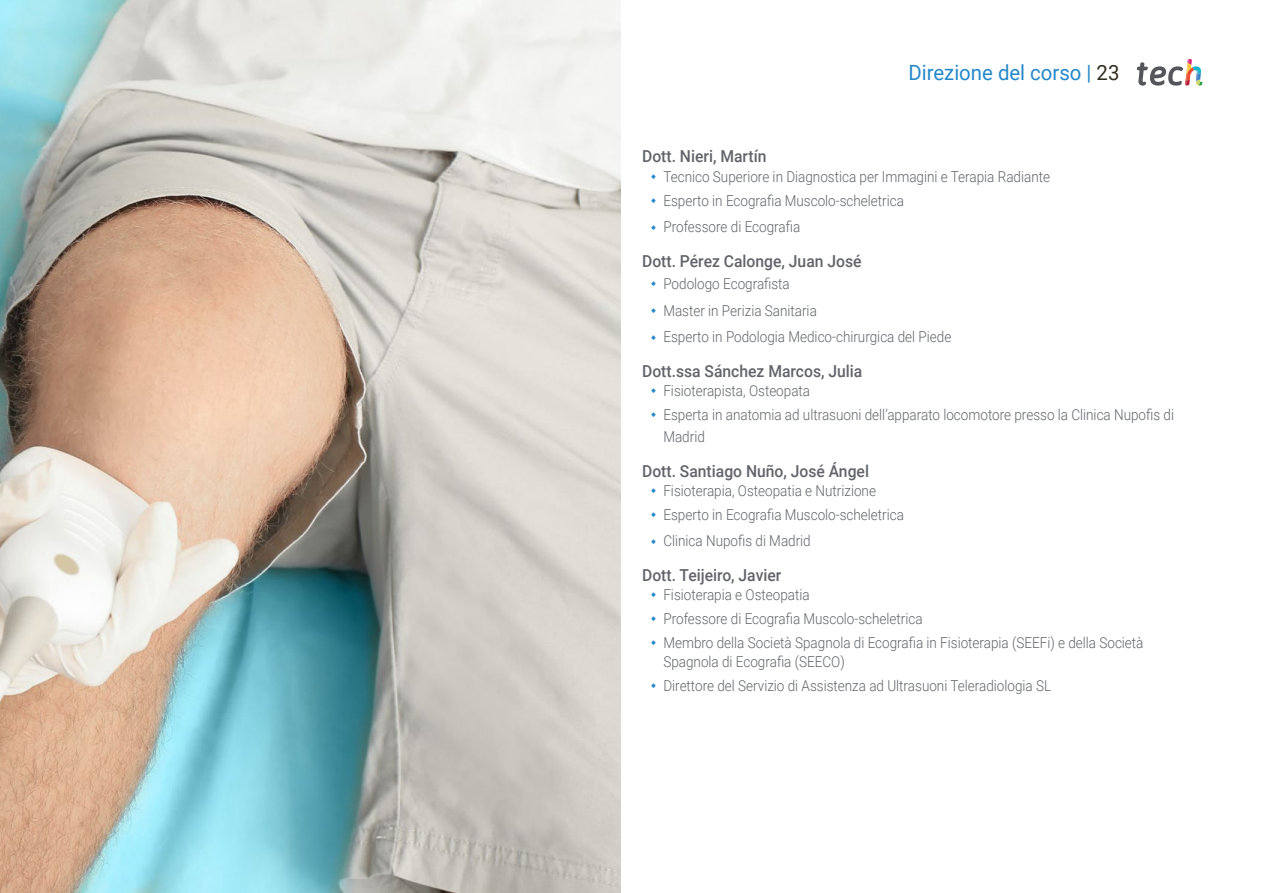
<style>
.page{position:relative;width:1263px;height:893px;background:#fff}
.page>*{position:absolute;margin:0;border:0;box-sizing:border-box;transform-origin:0 0}
.t1{font:21px "Roboto";color:#2488c9}
.t2{font:500 16.5px "Roboto";color:#61646a;scale:.95 1}
.t3{font:300 15px/23.7px "Roboto";color:#61646a;scale:.9 1}
.s1{color:#312e20}
</style>
<div class="page">
<svg style="left:1137px;top:59px;width:65px;height:27px"></svg>
<img style="left:0;top:0;width:621px;height:893px">
<h1 class="t1" style="left:908px;top:57px;width:213px">Direzione del corso | <span class="s1">23</span></h1>
<p class="t2" style="left:642px;top:145px;width:132px">Dott. Nieri, Martín</p>
<p class="t3" style="left:663px;top:164px;width:431px">Tecnico Superiore in Diagnostica per Immagini e Terapia Radiante<br>Esperto in Ecografia Muscolo-scheletrica</p>
<p class="t3" style="left:663px;top:215px;width:154px">Professore di Ecografia</p>
<p class="t2" style="left:642px;top:249px;width:232px">Dott. Pérez Calonge, Juan José</p>
<p class="t3" style="left:663px;top:270px;width:321px;line-height:26.7px">Podologo Ecografista<br>Master in Perizia Sanitaria<br>Esperto in Podologia Medico-chirurgica del Piede</p>
<p class="t2" style="left:642px;top:359px;width:233px">Dott.ssa Sánchez Marcos, Julia</p>
<p class="t3" style="left:663px;top:379px;width:569px;line-height:23.1px">Fisioterapista, Osteopata<br>Esperta in anatomia ad ultrasuoni dell’apparato locomotore presso la Clinica Nupofis di<br>Madrid</p>
<p class="t2" style="left:642px;top:459px;width:240px">Dott. Santiago Nuño, José Ángel</p>
<p class="t3" style="left:663px;top:478px;width:269px">Fisioterapia, Osteopatia e Nutrizione<br>Esperto in Ecografia Muscolo-scheletrica</p>
<p class="t3" style="left:663px;top:529px;width:165px">Clinica Nupofis di Madrid</p>
<p class="t2" style="left:642px;top:563px;width:148px">Dott. Teijeiro, Javier</p>
<p class="t3" style="left:663px;top:582px;width:535px">Fisioterapia e Osteopatia<br>Professore di Ecografia Muscolo-scheletrica<br>Membro della Società Spagnola di Ecografia in Fisioterapia (SEEFi) e della Società</p>
<p class="t3" style="left:663px;top:649px;width:432px">Spagnola di Ecografia (SEECO)<br>Direttore del Servizio di Assistenza ad Ultrasuoni Teleradiologia SL</p>
</div>
